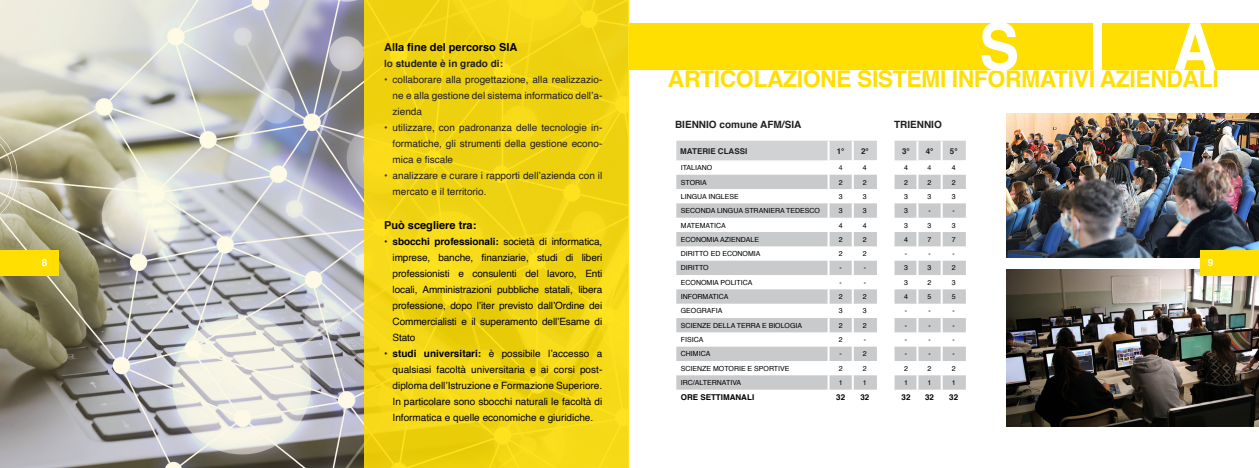
<style>
.page{position:relative;width:1259px;height:468px;background:#fff}
.page>*{position:absolute;margin:0;border:0;box-sizing:border-box;transform-origin:0 0}
.t1{font:700 64.8px "Helvetica";color:#fff;scale:.93 1}
.t2{font:700 23px "Helvetica";letter-spacing:-.02em;color:#ffdf01}
.t3{font:700 11px "Helvetica";color:#000}
.t4{font:10px/16px "Helvetica";letter-spacing:-.005em;color:#000;text-align:justify}
.t5{font:10px/16px "Helvetica";color:#231f20;text-align:justify}
.t6{font:700 10px "Helvetica";color:#231f20}
.t7{font:700 10px "Helvetica";color:#fff}
.t8{font:700 8px "Helvetica";color:#000001}
.t9{font:700 8px "Helvetica";color:#231f20}
.t10{font:7px "Helvetica";color:#000001}
.t11{font:7px "Helvetica";color:#000}
.t12{font:7px "Helvetica";color:#231f20}
.s1{font-weight:700}
</style>
<div class="page">
<div style="left:364px;top:0;width:265px;height:468px;background:linear-gradient(to bottom,#f0d412,#f3d715)"></div>
<svg style="left:0;top:0;width:394px;height:468px;background:#bcb9a6"></svg>
<div style="left:629px;top:23px;width:630px;height:47px;background:#ffdf01"></div>
<svg style="left:676px;top:141px;width:201px;height:249px"></svg>
<svg style="left:894px;top:141px;width:72px;height:249px"></svg>
<img style="left:1006px;top:113px;width:253px;height:144px">
<img style="left:1006px;top:269px;width:253px;height:157px">
<div style="left:1200px;top:250px;width:59px;height:26px;background:#ffdf01"></div>
<div style="left:0;top:250px;width:59px;height:26px;background:#ffdf01"></div>
<p class="t1" style="left:979px;top:-5px;width:257px">S I A</p>
<p class="t3" style="left:384px;top:38px;width:135px">Alla fine del percorso SIA</p>
<p class="t6" style="left:384px;top:55px;width:120px">lo studente è in grado di:</p>
<p class="t5" style="left:392px;top:72px;width:211px;text-indent:-9px">• collaborare alla progettazione, alla realizzazio&shy;ne e alla gestione del sistema informatico dell’a&shy;zienda</p>
<p class="t5" style="left:392px;top:120px;width:211px;text-indent:-9px">• utilizzare, con padronanza delle tecnologie in&shy;formatiche, gli strumenti della gestione econo&shy;mica e fiscale</p>
<p class="t5" style="left:392px;top:168px;width:211px;text-indent:-9px">• analizzare e curare i rapporti dell’azienda con il mercato e il territorio.</p>
<p class="t3" style="left:384px;top:216px;width:94px">Può scegliere tra:</p>
<p class="t4" style="left:392px;top:234px;width:211px;text-indent:-9px"><span class="s1">• sbocchi professionali:</span> società di informatica, imprese, banche, finanziarie, studi di liberi professionisti e consulenti del lavoro, Enti locali, Amministrazioni pubbliche statali, libera professione, dopo l’iter previsto dall’Ordine dei Commercialisti e il superamento dell’Esame di Stato</p>
<p class="t4" style="left:392px;top:346px;width:211px;text-indent:-9px"><span class="s1">• studi universitari:</span> è possibile l’accesso a qualsiasi facoltà universitaria e ai corsi post&shy;diploma dell’Istruzione e Formazione Superiore.<br>In particolare sono sbocchi naturali le facoltà di Informatica e quelle economiche e giuridiche.</p>
<p class="t2" style="left:668px;top:60px;width:552px">ARTICOLAZIONE SISTEMI INFORMATIVI AZIENDALI</p>
<p class="t6" style="left:675px;top:116px;width:128px">BIENNIO comune AFM/SIA</p>
<p class="t6" style="left:894px;top:116px;width:49px">TRIENNIO</p>
<p class="t9" style="left:680px;top:144px;width:68px">MATERIE CLASSI</p>
<p class="t9" style="left:837px;top:144px;width:9px">1°</p>
<p class="t9" style="left:861px;top:144px;width:9px">2°</p>
<p class="t11" style="left:681px;top:162px;width:33px">ITALIANO</p>
<p class="t12" style="left:838px;top:162px;width:5px">4</p>
<p class="t11" style="left:863px;top:162px;width:5px">4</p>
<p class="t11" style="left:681px;top:177px;width:27px">STORIA</p>
<p class="t10" style="left:838px;top:177px;width:5px">2</p>
<p class="t10" style="left:863px;top:177px;width:5px">2</p>
<p class="t10" style="left:681px;top:191px;width:59px">LINGUA INGLESE</p>
<p class="t10" style="left:838px;top:191px;width:5px">3</p>
<p class="t10" style="left:863px;top:191px;width:5px">3</p>
<p class="t10" style="left:681px;top:205px;width:141px">SECONDA LINGUA STRANIERA TEDESCO</p>
<p class="t10" style="left:838px;top:205px;width:5px">3</p>
<p class="t10" style="left:863px;top:205px;width:5px">3</p>
<p class="t10" style="left:681px;top:220px;width:46px">MATEMATICA</p>
<p class="t10" style="left:838px;top:220px;width:5px">4</p>
<p class="t10" style="left:863px;top:220px;width:5px">4</p>
<p class="t10" style="left:681px;top:234px;width:80px">ECONOMIA AZIENDALE</p>
<p class="t10" style="left:838px;top:234px;width:5px">2</p>
<p class="t10" style="left:863px;top:234px;width:5px">2</p>
<p class="t10" style="left:681px;top:248px;width:81px">DIRITTO ED ECONOMIA</p>
<p class="t10" style="left:838px;top:248px;width:5px">2</p>
<p class="t10" style="left:863px;top:248px;width:5px">2</p>
<p class="t10" style="left:681px;top:262px;width:29px">DIRITTO</p>
<p class="t10" style="left:839px;top:262px;width:4px">-</p>
<p class="t10" style="left:863px;top:262px;width:4px">-</p>
<p class="t10" style="left:681px;top:277px;width:73px">ECONOMIA POLITICA</p>
<p class="t10" style="left:839px;top:277px;width:4px">-</p>
<p class="t10" style="left:863px;top:277px;width:4px">-</p>
<p class="t10" style="left:681px;top:291px;width:49px">INFORMATICA</p>
<p class="t10" style="left:838px;top:291px;width:5px">2</p>
<p class="t10" style="left:863px;top:291px;width:5px">2</p>
<p class="t10" style="left:681px;top:305px;width:43px">GEOGRAFIA</p>
<p class="t10" style="left:838px;top:305px;width:5px">3</p>
<p class="t10" style="left:863px;top:305px;width:5px">3</p>
<p class="t10" style="left:681px;top:320px;width:123px">SCIENZE DELLA TERRA E BIOLOGIA</p>
<p class="t10" style="left:838px;top:320px;width:5px">2</p>
<p class="t10" style="left:863px;top:320px;width:5px">2</p>
<p class="t10" style="left:681px;top:334px;width:24px">FISICA</p>
<p class="t10" style="left:838px;top:334px;width:5px">2</p>
<p class="t10" style="left:863px;top:334px;width:4px">-</p>
<p class="t10" style="left:681px;top:348px;width:31px">CHIMICA</p>
<p class="t10" style="left:839px;top:348px;width:4px">-</p>
<p class="t10" style="left:863px;top:348px;width:5px">2</p>
<p class="t10" style="left:681px;top:363px;width:110px">SCIENZE MOTORIE E SPORTIVE</p>
<p class="t10" style="left:838px;top:363px;width:5px">2</p>
<p class="t10" style="left:863px;top:363px;width:5px">2</p>
<p class="t10" style="left:681px;top:377px;width:62px">IRC/ALTERNATIVA</p>
<p class="t10" style="left:838px;top:377px;width:5px">1</p>
<p class="t10" style="left:863px;top:377px;width:5px">1</p>
<p class="t8" style="left:681px;top:391px;width:75px">ORE SETTIMANALI</p>
<p class="t8" style="left:836px;top:391px;width:10px">32</p>
<p class="t8" style="left:860px;top:391px;width:10px">32</p>
<p class="t9" style="left:902px;top:144px;width:9px">3°</p>
<p class="t9" style="left:925px;top:144px;width:9px">4°</p>
<p class="t9" style="left:950px;top:144px;width:9px">5°</p>
<p class="t11" style="left:904px;top:162px;width:5px">4</p>
<p class="t12" style="left:927px;top:162px;width:5px">4</p>
<p class="t11" style="left:952px;top:162px;width:5px">4</p>
<p class="t11" style="left:904px;top:177px;width:5px">2</p>
<p class="t10" style="left:927px;top:177px;width:5px">2</p>
<p class="t10" style="left:952px;top:177px;width:5px">2</p>
<p class="t10" style="left:904px;top:191px;width:5px">3</p>
<p class="t10" style="left:927px;top:191px;width:5px">3</p>
<p class="t10" style="left:952px;top:191px;width:5px">3</p>
<p class="t10" style="left:904px;top:205px;width:5px">3</p>
<p class="t10" style="left:928px;top:205px;width:4px">-</p>
<p class="t10" style="left:952px;top:205px;width:4px">-</p>
<p class="t10" style="left:904px;top:220px;width:5px">3</p>
<p class="t10" style="left:927px;top:220px;width:5px">3</p>
<p class="t10" style="left:952px;top:220px;width:5px">3</p>
<p class="t10" style="left:904px;top:234px;width:5px">4</p>
<p class="t10" style="left:927px;top:234px;width:5px">7</p>
<p class="t10" style="left:952px;top:234px;width:5px">7</p>
<p class="t10" style="left:905px;top:248px;width:4px">-</p>
<p class="t10" style="left:928px;top:248px;width:4px">-</p>
<p class="t10" style="left:952px;top:248px;width:4px">-</p>
<p class="t10" style="left:904px;top:262px;width:5px">3</p>
<p class="t10" style="left:927px;top:262px;width:5px">3</p>
<p class="t10" style="left:952px;top:262px;width:5px">2</p>
<p class="t10" style="left:904px;top:277px;width:5px">3</p>
<p class="t10" style="left:927px;top:277px;width:5px">2</p>
<p class="t10" style="left:952px;top:277px;width:5px">3</p>
<p class="t10" style="left:904px;top:291px;width:5px">4</p>
<p class="t10" style="left:927px;top:291px;width:5px">5</p>
<p class="t10" style="left:952px;top:291px;width:5px">5</p>
<p class="t10" style="left:905px;top:305px;width:4px">-</p>
<p class="t10" style="left:928px;top:305px;width:4px">-</p>
<p class="t10" style="left:952px;top:305px;width:4px">-</p>
<p class="t10" style="left:905px;top:320px;width:4px">-</p>
<p class="t10" style="left:928px;top:320px;width:4px">-</p>
<p class="t10" style="left:952px;top:320px;width:4px">-</p>
<p class="t10" style="left:905px;top:334px;width:4px">-</p>
<p class="t10" style="left:928px;top:334px;width:4px">-</p>
<p class="t10" style="left:952px;top:334px;width:4px">-</p>
<p class="t10" style="left:905px;top:348px;width:4px">-</p>
<p class="t10" style="left:928px;top:348px;width:4px">-</p>
<p class="t10" style="left:952px;top:348px;width:4px">-</p>
<p class="t10" style="left:904px;top:363px;width:5px">2</p>
<p class="t10" style="left:927px;top:363px;width:5px">2</p>
<p class="t10" style="left:952px;top:363px;width:5px">2</p>
<p class="t10" style="left:904px;top:377px;width:5px">1</p>
<p class="t10" style="left:927px;top:377px;width:5px">1</p>
<p class="t10" style="left:952px;top:377px;width:5px">1</p>
<p class="t8" style="left:901px;top:391px;width:10px">32</p>
<p class="t8" style="left:925px;top:391px;width:10px">32</p>
<p class="t8" style="left:949px;top:391px;width:10px">32</p>
<p class="t7" style="left:42px;top:255px;width:7px">8</p>
<p class="t7" style="left:1207px;top:255px;width:7px">9</p>
</div>
